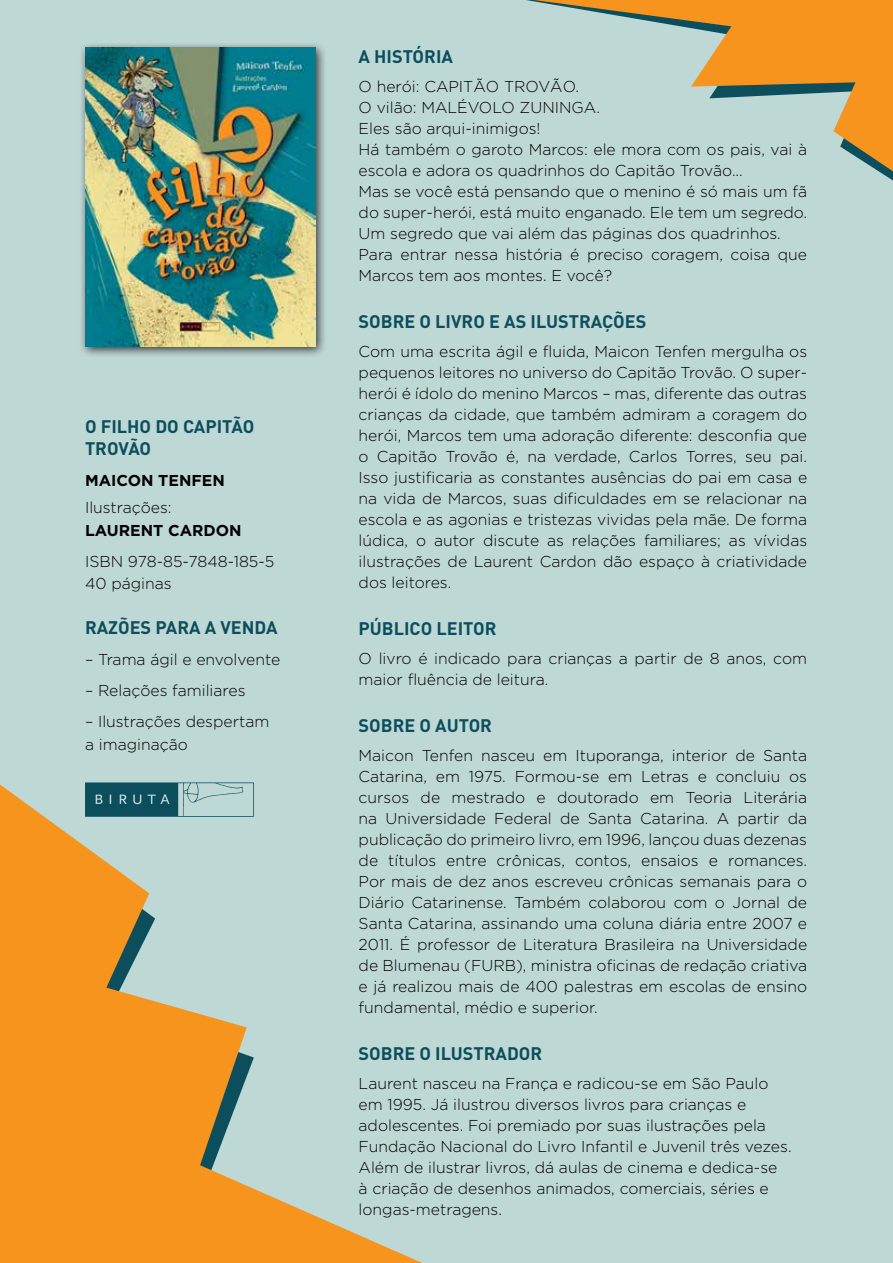
<style>
.page{position:relative;width:893px;height:1263px;background:#bed8d6}
.page>*{position:absolute;margin:0;border:0;box-sizing:border-box;transform-origin:0 0}
.t1{font:700 18px "DIN";color:#0d4e5c}
.t2{font:300 15.75px/21px "Gotham HTF";color:#000}
.t3{font:700 15.75px "Gotham HTF";color:#000}
</style>
<div class="page">
<svg style="left:85px;top:782px;width:169px;height:2px"></svg>
<div style="left:79px;top:42px;width:248px;height:316px;background:#000;opacity:.75"></div>
<img style="left:85px;top:48px;width:230px;height:298px">
<svg style="left:0;top:784px;width:422px;height:479px"></svg>
<svg style="left:534px;top:0;width:359px;height:171px"></svg>
<p class="t1" style="left:85px;top:414px;width:37px">O FILHO</p>
<p class="t1" style="left:155px;top:414px;width:50px">DO CAPIT</p>
<p class="t1" style="left:231px;top:414px;width:22px">ÃO</p>
<p class="t1" style="left:85px;top:437px;width:66px">TROVÃO</p>
<p class="t3" style="left:85px;top:472px;width:141px">MAICON TENFEN</p>
<p class="t2" style="left:85px;top:497px;width:88px">Ilustrações:</p>
<p class="t3" style="left:85px;top:521px;width:158px">LAURENT CARDON</p>
<p class="t2" style="left:85px;top:549px;width:191px;line-height:22.5px">ISBN 978-85-7848-185-5<br>40 páginas</p>
<p class="t1" style="left:85px;top:616px;width:194px">RAZÕES PARA A VENDA</p>
<p class="t2" style="left:85px;top:649px;width:197px">– Trama ágil e envolvente</p>
<p class="t2" style="left:85px;top:680px;width:162px">– Relações familiares</p>
<p class="t2" style="left:85px;top:710px;width:186px;line-height:22.5px">– Ilustrações despertam a imaginação</p>
<p class="t1" style="left:359px;top:44px;width:96px">A HISTÓRIA</p>
<p class="t2" style="left:359px;top:76px;width:450px">O herói: CAPITÃO TROVÃO.<br>O vilão: MALÉVOLO ZUNINGA.<br>Eles são arqui-inimigos!<br>Há também o garoto Marcos: ele mora com os pais, vai à escola e adora os quadrinhos do Capitão Trovão...<br>Mas se você está pensando que o menino é só mais um fã do super-herói, está muito enganado. Ele tem um segredo.<br>Um segredo que vai além das páginas dos quadrinhos.<br>Para entrar nessa história é preciso coragem, coisa que Marcos tem aos montes. E você?</p>
<p class="t1" style="left:359px;top:309px;width:289px">SOBRE O LIVRO E AS ILUSTRAÇÕES</p>
<p class="t2" style="left:359px;top:341px;width:450px;text-align:justify">Com uma escrita ágil e fluida, Maicon Tenfen mergulha os pequenos leitores no universo do Capitão Trovão. O super&shy;herói é ídolo do menino Marcos – mas, diferente das outras crianças da cidade, que também admiram a coragem do herói, Marcos tem uma adoração diferente: desconfia que o Capitão Trovão é, na verdade, Carlos Torres, seu pai.<br>Isso justificaria as constantes ausências do pai em casa e na vida de Marcos, suas dificuldades em se relacionar na escola e as agonias e tristezas vividas pela mãe. De forma lúdica, o autor discute as relações familiares; as vívidas ilustrações de Laurent Cardon dão espaço à criatividade dos leitores.</p>
<p class="t1" style="left:359px;top:616px;width:139px">PÚBLICO LEITOR</p>
<p class="t2" style="left:359px;top:648px;width:450px">O livro é indicado para crianças a partir de 8 anos, com maior fluência de leitura.</p>
<p class="t1" style="left:359px;top:713px;width:135px">SOBRE O AUTOR</p>
<p class="t2" style="left:359px;top:745px;width:450px;text-align:justify">Maicon Tenfen nasceu em Ituporanga, interior de Santa Catarina, em 1975. Formou-se em Letras e concluiu os cursos de mestrado e doutorado em Teoria Literária na Universidade Federal de Santa Catarina. A partir da publicação do primeiro livro, em 1996, lançou duas dezenas de títulos entre crônicas, contos, ensaios e romances.<br>Por mais de dez anos escreveu crônicas semanais para o Diário Catarinense. Também colaborou com o Jornal de Santa Catarina, assinando uma coluna diária entre 2007 e 2011. É professor de Literatura Brasileira na Universidade de Blumenau (FURB), ministra oficinas de redação criativa e já realizou mais de 400 palestras em escolas de ensino fundamental, médio e superior.</p>
<p class="t1" style="left:359px;top:1041px;width:185px">SOBRE O ILUSTRADOR</p>
<p class="t2" style="left:359px;top:1073px;width:434px">Laurent nasceu na França e radicou-se em São Paulo em 1995. Já ilustrou diversos livros para crianças e adolescentes. Foi premiado por suas ilustrações pela Fundação Nacional do Livro Infantil e Juvenil três vezes.<br>Além de ilustrar livros, dá aulas de cinema e dedica-se<br>à criação de desenhos animados, comerciais, séries e longas-metragens.</p>
</div>
